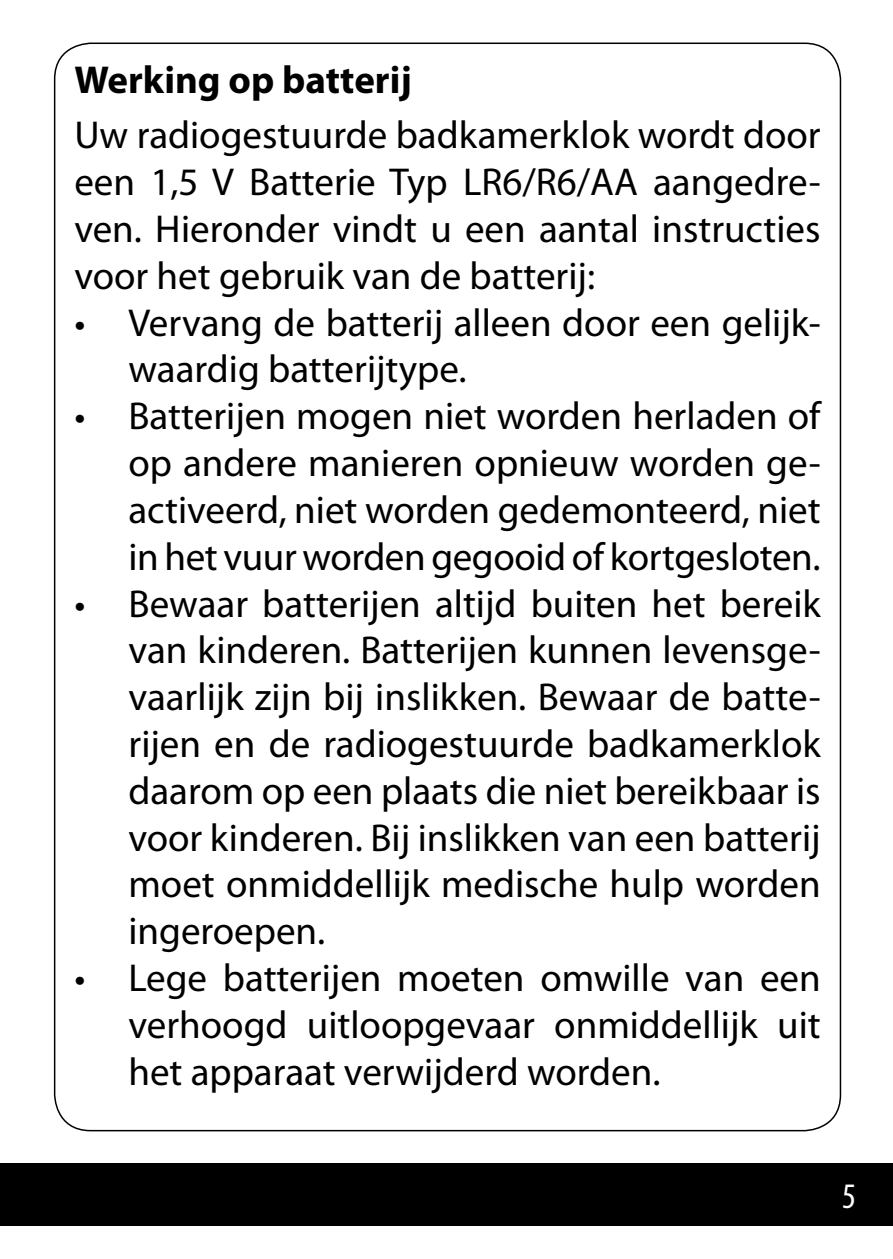
<style>
.page{position:relative;width:893px;height:1259px;background:#fff}
.page>*{position:absolute;margin:0;border:0;box-sizing:border-box;transform-origin:0 0}
.t1{font:39px/46.8px "Myriad Pro";color:#000;text-align:justify}
.t2{font:700 39px "Myriad Pro";color:#000}
.t3{font:condensed 36px "Myriad Pro";color:#fff}
</style>
<div class="page">
<div style="left:0;top:1163px;width:893px;height:62px;background:#000"></div>
<p class="t2" style="left:74px;top:58px;width:339px">Werking op batterij</p>
<p class="t1" style="left:74px;top:113px;width:748px">Uw radiogestuurde badkamerklok wordt door een 1,5 V Batterie Typ LR6/R6/AA aangedre&shy;ven. Hieronder vindt u een aantal instructies voor het gebruik van de batterij:</p>
<p class="t1" style="left:128px;top:300px;width:694px;text-indent:-54px">• Vervang de batterij alleen door een gelijk&shy;waardig batterijtype.</p>
<p class="t1" style="left:128px;top:393px;width:694px;text-indent:-54px">• Batterijen mogen niet worden herladen of op andere manieren opnieuw worden ge&shy;activeerd, niet worden gedemonteerd, niet in het vuur worden gegooid of kortgesloten.</p>
<p class="t1" style="left:128px;top:581px;width:694px;text-indent:-54px">• Bewaar batterijen altijd buiten het bereik van kinderen. Batterijen kunnen levensge&shy;vaarlijk zijn bij inslikken. Bewaar de batte&shy;rijen en de radiogestuurde badkamerklok daarom op een plaats die niet bereikbaar is voor kinderen. Bij inslikken van een batterij moet onmiddellijk medische hulp worden ingeroepen.</p>
<p class="t1" style="left:128px;top:955px;width:694px;text-indent:-54px">• Lege batterijen moeten omwille van een verhoogd uitloopgevaar onmiddellijk uit het apparaat verwijderd worden.</p>
<p class="t3" style="left:842px;top:1174px;width:15px">5</p>
</div>
